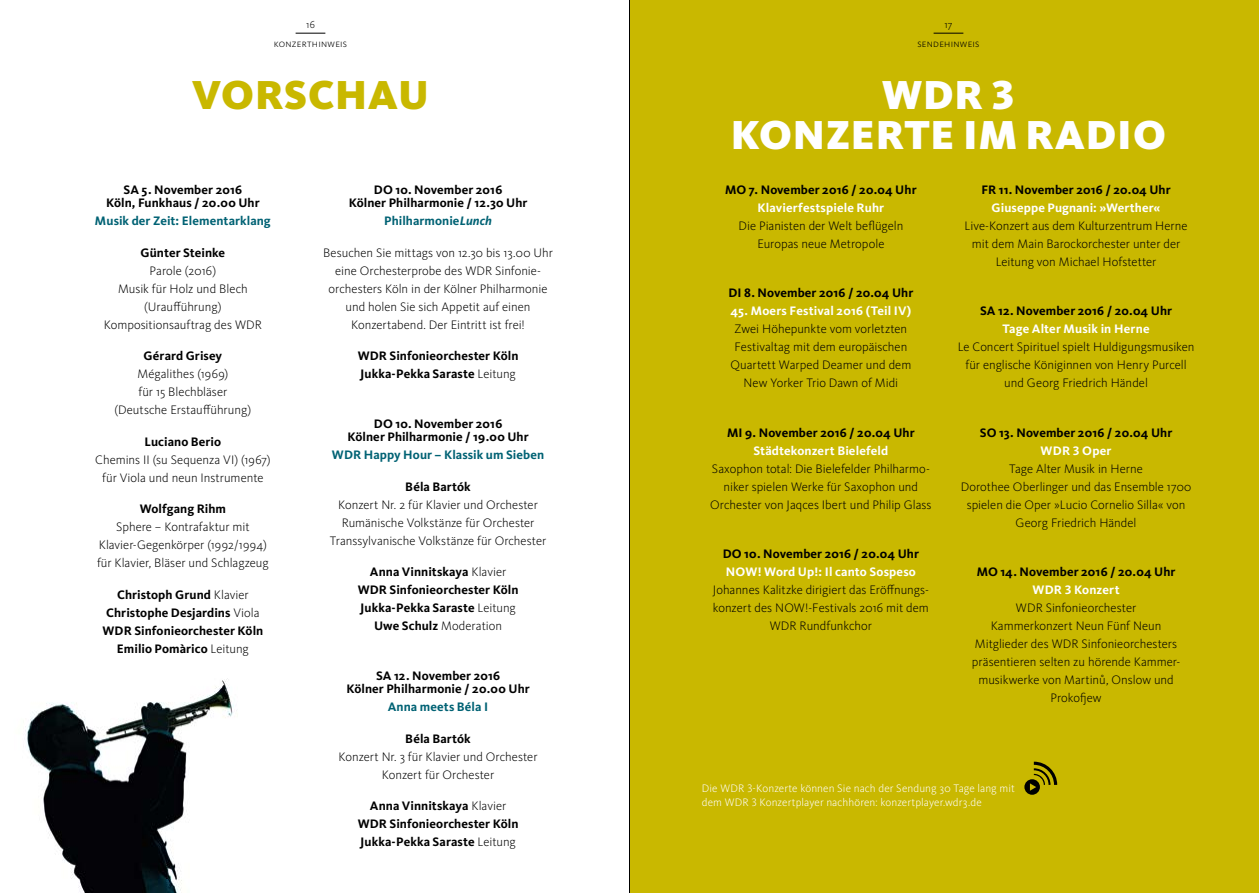
<style>
.page{position:relative;width:1259px;height:893px;background:#fff}
.page>*{position:absolute;margin:0;border:0;box-sizing:border-box;transform-origin:0 0}
.t1{font:900 42px/39.9px "WDR Sans";letter-spacing:.02em;color:#fff;text-align:center}
.WSO___DIN_A5___Innen{font:900 42px "WDR Sans";letter-spacing:.02em;color:#c9b800}
.WSO___DIN_A5___Innen-2{font:300 12.75px/18px "WDR Sans";color:#000;text-align:center}
.WSO___DIN_A5___Innen-3{font:700 12.75px "WDR Sans";letter-spacing:.005em;color:#000}
.WSO___DIN_A5___Innen-4{font:700 12.75px "WDR Sans";letter-spacing:.01em;color:#fff}
.WSO___DIN_A5___Innen-5{font:700 12.75px "WDR Sans";letter-spacing:.005em;color:#006274}
.WSO___DIN_A5___Innen-6{font:300 11.25px/13.5px "WDR Sans";letter-spacing:.01em;color:#fff}
.t2{font:300 10.5px "WDR Sans";letter-spacing:.025em;color:#000}
.s1{font-weight:300}
.s2{font-style:italic}
.s3{font-weight:700}
</style>
<div class="page">
<div style="left:629px;top:0;width:630px;height:893px;background:#c9b800"></div>
<img style="left:25px;top:678px;width:209px;height:215px">
<hr style="left:933px;top:33px;width:30px;height:1px;background:#000">
<svg style="left:296px;top:33px;width:29px;height:1px"></svg>
<svg style="left:1024px;top:762px;width:33px;height:33px"></svg>
<hr style="left:629px;top:0;width:1px;height:893px;background:#000">
<p class="t2" style="left:306px;top:18px;width:10px">16</p>
<p class="t2" style="left:944px;top:18px;width:10px">17</p>
<p class="t2" style="left:274px;top:37px;width:75px">konzerthinweis</p>
<p class="t2" style="left:917px;top:37px;width:63px">sendehinweis</p>
<p class="t1" style="left:731px;top:75px;width:436px">WDR 3<br>KONZERTE IM RADIO</p>
<p class="WSO___DIN_A5___Innen-3" style="left:981px;top:182px;width:191px">FR 11. November 2016 / 20.04 Uhr</p>
<p class="WSO___DIN_A5___Innen-4" style="left:991px;top:200px;width:170px">Giuseppe Pugnani: »Werther«</p>
<p class="WSO___DIN_A5___Innen-2" style="left:964px;top:216px;width:225px">Live-Konzert aus dem Kulturzentrum Herne mit dem Main Barockorchester unter der<br>Leitung von Michael Hofstetter</p>
<p class="WSO___DIN_A5___Innen-3" style="left:980px;top:303px;width:194px">SA 12. November 2016 / 20.04 Uhr</p>
<p class="WSO___DIN_A5___Innen-4" style="left:1002px;top:321px;width:148px">Tage Alter Musik in Herne</p>
<p class="WSO___DIN_A5___Innen-2" style="left:957px;top:338px;width:238px">Le Concert Spirituel spielt Huldigungsmusiken für englische Königinnen von Henry Purcell und Georg Friedrich Händel</p>
<p class="WSO___DIN_A5___Innen-3" style="left:980px;top:425px;width:194px">SO 13. November 2016 / 20.04 Uhr</p>
<p class="WSO___DIN_A5___Innen-4" style="left:1040px;top:443px;width:72px">WDR 3 Oper</p>
<p class="WSO___DIN_A5___Innen-2" style="left:1009px;top:459px;width:135px">Tage Alter Musik in Herne</p>
<p class="WSO___DIN_A5___Innen-2" style="left:960px;top:477px;width:232px">Dorothee Oberlinger und das Ensemble 1700 spielen die Oper »Lucio Cornelio Silla« von<br>Georg Friedrich Händel</p>
<p class="WSO___DIN_A5___Innen-3" style="left:976px;top:564px;width:200px">MO 14. November 2016 / 20.04 Uhr</p>
<p class="WSO___DIN_A5___Innen-4" style="left:1032px;top:582px;width:89px">WDR 3 Konzert</p>
<p class="WSO___DIN_A5___Innen-2" style="left:1016px;top:599px;width:122px">WDR Sinfonieorchester</p>
<p class="WSO___DIN_A5___Innen-2" style="left:990px;top:617px;width:172px">Kammerkonzert Neun Fünf Neun</p>
<p class="WSO___DIN_A5___Innen-2" style="left:972px;top:635px;width:208px">Mitglieder des WDR Sinfonieorchesters präsentieren selten zu hörende Kammer&shy;musikwerke von Martinů, Onslow und<br>Prokofjew</p>
<p class="WSO___DIN_A5___Innen" style="left:192px;top:70px;width:238px">VORSCHAU</p>
<p class="WSO___DIN_A5___Innen-3" style="left:124px;top:182px;width:120px">SA 5. November 2016</p>
<p class="WSO___DIN_A5___Innen-3" style="left:106px;top:195px;width:155px">Köln, Funkhaus / 20.00 Uhr</p>
<p class="WSO___DIN_A5___Innen-5" style="left:95px;top:213px;width:177px">Musik der Zeit: Elementarklang</p>
<p class="WSO___DIN_A5___Innen-3" style="left:141px;top:245px;width:86px">Günter Steinke</p>
<p class="WSO___DIN_A5___Innen-2" style="left:149px;top:261px;width:68px">Parole (2016)</p>
<p class="WSO___DIN_A5___Innen-2" style="left:118px;top:279px;width:131px">Musik für Holz und Blech</p>
<p class="WSO___DIN_A5___Innen-2" style="left:144px;top:297px;width:79px">(Uraufführung)</p>
<p class="WSO___DIN_A5___Innen-2" style="left:104px;top:315px;width:160px">Kompositionsauftrag des WDR</p>
<p class="WSO___DIN_A5___Innen-3" style="left:144px;top:348px;width:80px">Gérard Grisey</p>
<p class="WSO___DIN_A5___Innen-2" style="left:137px;top:365px;width:92px">Mégalithes (1969)</p>
<p class="WSO___DIN_A5___Innen-2" style="left:138px;top:383px;width:90px">für 15 Blechbläser</p>
<p class="WSO___DIN_A5___Innen-2" style="left:114px;top:401px;width:138px">(Deutsche Erstaufführung)</p>
<p class="WSO___DIN_A5___Innen-3" style="left:145px;top:434px;width:78px">Luciano Berio</p>
<p class="WSO___DIN_A5___Innen-2" style="left:95px;top:450px;width:177px">Chemins II (su Sequenza VI) (1967)</p>
<p class="WSO___DIN_A5___Innen-2" style="left:102px;top:468px;width:163px">für Viola und neun Instrumente</p>
<p class="WSO___DIN_A5___Innen-3" style="left:140px;top:501px;width:88px">Wolfgang Rihm</p>
<p class="WSO___DIN_A5___Innen-2" style="left:99px;top:518px;width:170px">Sphere – Kontrafaktur mit<br>Klavier-Gegenkörper (1992/1994)</p>
<p class="WSO___DIN_A5___Innen-2" style="left:97px;top:554px;width:173px">für Klavier, Bläser und Schlagzeug</p>
<p class="WSO___DIN_A5___Innen-3" style="left:117px;top:587px;width:133px">Christoph Grund <span class="s1">Klavier</span></p>
<p class="WSO___DIN_A5___Innen-3" style="left:106px;top:605px;width:155px">Christophe Desjardins <span class="s1">Viola</span></p>
<p class="WSO___DIN_A5___Innen-3" style="left:102px;top:623px;width:162px">WDR Sinfonieorchester Köln</p>
<p class="WSO___DIN_A5___Innen-3" style="left:117px;top:641px;width:134px">Emilio Pomàrico <span class="s1">Leitung</span></p>
<p class="WSO___DIN_A5___Innen-3" style="left:374px;top:182px;width:130px">DO 10. November 2016</p>
<p class="WSO___DIN_A5___Innen-3" style="left:349px;top:195px;width:180px">Kölner Philharmonie / 12.30 Uhr</p>
<p class="WSO___DIN_A5___Innen-5" style="left:384px;top:213px;width:109px">Philharmonie<span class="s2">Lunch</span></p>
<p class="WSO___DIN_A5___Innen-2" style="left:323px;top:243px;width:231px">Besuchen Sie mittags von 12.30 bis 13.00 Uhr eine Orchesterprobe des WDR Sinfonie&shy;orchesters Köln in der Kölner Philharmonie und holen Sie sich Appetit auf einen Konzertabend. Der Eintritt ist frei!</p>
<p class="WSO___DIN_A5___Innen-3" style="left:358px;top:348px;width:162px">WDR Sinfonieorchester Köln</p>
<p class="WSO___DIN_A5___Innen-3" style="left:360px;top:366px;width:157px">Jukka-Pekka Saraste <span class="s1">Leitung</span></p>
<p class="WSO___DIN_A5___Innen-3" style="left:374px;top:416px;width:130px">DO 10. November 2016</p>
<p class="WSO___DIN_A5___Innen-3" style="left:347px;top:429px;width:183px">Kölner Philharmonie / 19.00 Uhr</p>
<p class="WSO___DIN_A5___Innen-5" style="left:332px;top:447px;width:214px">WDR Happy Hour – Klassik um Sieben</p>
<p class="WSO___DIN_A5___Innen-3" style="left:405px;top:479px;width:67px">Béla Bartók</p>
<p class="WSO___DIN_A5___Innen-2" style="left:338px;top:495px;width:201px">Konzert Nr. 2 für Klavier und Orchester</p>
<p class="WSO___DIN_A5___Innen-2" style="left:342px;top:513px;width:194px">Rumänische Volkstänze für Orchester</p>
<p class="WSO___DIN_A5___Innen-2" style="left:330px;top:531px;width:218px">Transsylvanische Volkstänze für Orchester</p>
<p class="WSO___DIN_A5___Innen-3" style="left:370px;top:564px;width:138px">Anna Vinnitskaya <span class="s1">Klavier</span></p>
<p class="WSO___DIN_A5___Innen-3" style="left:358px;top:582px;width:162px">WDR Sinfonieorchester Köln</p>
<p class="WSO___DIN_A5___Innen-3" style="left:360px;top:600px;width:157px">Jukka-Pekka Saraste <span class="s1">Leitung</span></p>
<p class="WSO___DIN_A5___Innen-2" style="left:374px;top:617px;width:130px"><span class="s3">Uwe Schulz</span> Moderation</p>
<p class="WSO___DIN_A5___Innen-3" style="left:725px;top:182px;width:193px">MO 7. November 2016 / 20.04 Uhr</p>
<p class="WSO___DIN_A5___Innen-4" style="left:757px;top:200px;width:128px">Klavierfestspiele Ruhr</p>
<p class="WSO___DIN_A5___Innen-2" style="left:738px;top:216px;width:166px">Die Pianisten der Welt beflügeln<br>Europas neue Metropole</p>
<p class="WSO___DIN_A5___Innen-3" style="left:728px;top:285px;width:186px">DI 8. November 2016 / 20.04 Uhr</p>
<p class="WSO___DIN_A5___Innen-4" style="left:730px;top:303px;width:182px">45. Moers Festival 2016 (Teil IV)</p>
<p class="WSO___DIN_A5___Innen-2" style="left:730px;top:320px;width:182px">Zwei Höhepunkte vom vorletzten<br>Festivaltag mit dem europäischen<br>Quartett Warped Deamer und dem<br>New Yorker Trio Dawn of Midi</p>
<p class="WSO___DIN_A5___Innen-3" style="left:727px;top:425px;width:189px">MI 9. November 2016 / 20.04 Uhr</p>
<p class="WSO___DIN_A5___Innen-4" style="left:753px;top:443px;width:136px">Städtekonzert Bielefeld</p>
<p class="WSO___DIN_A5___Innen-2" style="left:710px;top:459px;width:223px">Saxophon total: Die Bielefelder Philharmo&shy;niker spielen Werke für Saxophon und<br>Orchester von Jaqces Ibert und Philip Glass</p>
<p class="WSO___DIN_A5___Innen-3" style="left:722px;top:546px;width:198px">DO 10. November 2016 / 20.04 Uhr</p>
<p class="WSO___DIN_A5___Innen-4" style="left:726px;top:564px;width:192px">NOW! Word Up!: Il canto Sospeso</p>
<p class="WSO___DIN_A5___Innen-2" style="left:713px;top:581px;width:217px">Johannes Kalitzke dirigiert das Eröffnungs&shy;konzert des NOW!-Festivals 2016 mit dem<br>WDR Rundfunkchor</p>
<p class="WSO___DIN_A5___Innen-3" style="left:376px;top:668px;width:126px">SA 12. November 2016</p>
<p class="WSO___DIN_A5___Innen-3" style="left:346px;top:681px;width:185px">Kölner Philharmonie / 20.00 Uhr</p>
<p class="WSO___DIN_A5___Innen-5" style="left:388px;top:699px;width:102px">Anna meets Béla I</p>
<p class="WSO___DIN_A5___Innen-3" style="left:405px;top:731px;width:67px">Béla Bartók</p>
<p class="WSO___DIN_A5___Innen-2" style="left:339px;top:747px;width:200px">Konzert Nr. 3 für Klavier und Orchester</p>
<p class="WSO___DIN_A5___Innen-2" style="left:382px;top:765px;width:114px">Konzert für Orchester</p>
<p class="WSO___DIN_A5___Innen-3" style="left:370px;top:798px;width:138px">Anna Vinnitskaya <span class="s1">Klavier</span></p>
<p class="WSO___DIN_A5___Innen-3" style="left:358px;top:816px;width:162px">WDR Sinfonieorchester Köln</p>
<p class="WSO___DIN_A5___Innen-3" style="left:360px;top:834px;width:157px">Jukka-Pekka Saraste <span class="s1">Leitung</span></p>
<p class="WSO___DIN_A5___Innen-6" style="left:702px;top:782px;width:314px">Die WDR 3-Konzerte können Sie nach der Sendung 30 Tage lang mit dem WDR 3 Konzertplayer nachhören: konzertplayer.wdr3.de</p>
</div>
